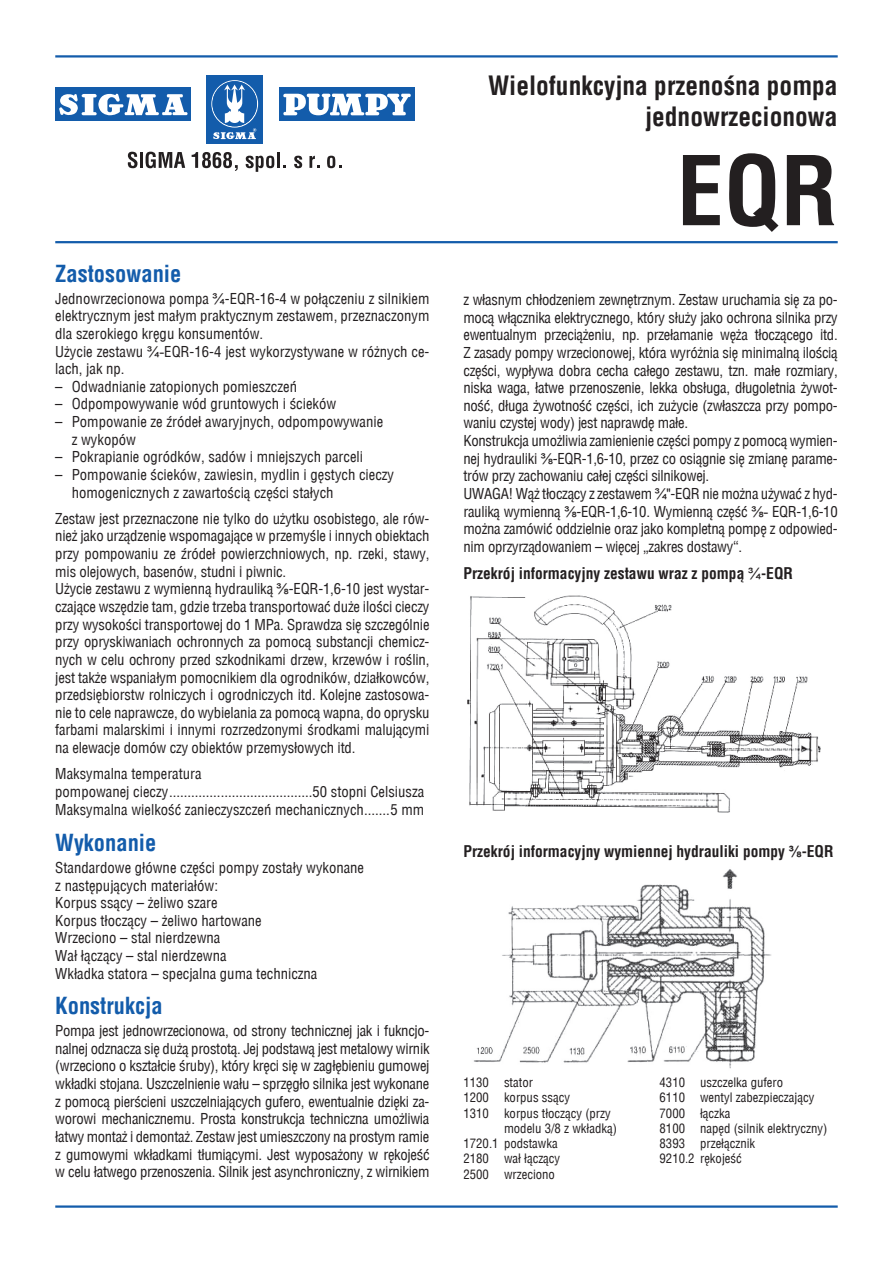
<style>
.page{position:relative;width:893px;height:1263px;background:#fff}
.page>*{position:absolute;margin:0;border:0;box-sizing:border-box;transform-origin:0 0}
._01{font:700 93.3px "Switzerland Condensed";color:#231f20}
._02{font:700 25.5px/30.6px "Switzerland Condensed";color:#231f20;text-align:right}
._03{font:700 22.5px "Switzerland Condensed";color:#135cab}
.text{font:700 15.45px "Switzerland Condensed";color:#231f20}
.text-2{font:14.7px/17.7px "Switzerland Condensed";color:#231f20;text-align:justify}
.popiska{font:14.7px/17.7px "Switzerland Condensed";color:#231f20}
.popiska-2{font:12.75px/15.3px "Switzerland Condensed";color:#231f20}
.s1{font-family:"Arial"}
.s2{font-family:"Arial Narrow"}
.s3{font-family:"Arial";font-weight:400}
</style>
<div class="page">
<hr style="left:55px;top:55px;width:783px;height:3px;background:#135cab">
<hr style="left:55px;top:241px;width:783px;height:2px;background:#135cab">
<hr style="left:55px;top:1205px;width:783px;height:3px;background:#135cab">
<div style="left:279px;top:88px;width:136px;height:33px;background:#135cab"></div>
<div style="left:206px;top:75px;width:57px;height:69px;background:#135cab"></div>
<div style="left:55px;top:88px;width:136px;height:33px;background:#135cab"></div>
<svg style="left:59px;top:94px;width:129px;height:22px"></svg>
<svg style="left:211px;top:80px;width:47px;height:59px"></svg>
<svg style="left:128px;top:152px;width:9px;height:16px"></svg>
<hr style="left:140px;top:152px;width:3px;height:16px;background:#231f20">
<svg style="left:146px;top:152px;width:39px;height:16px"></svg>
<svg style="left:192px;top:152px;width:46px;height:19px"></svg>
<svg style="left:246px;top:156px;width:28px;height:16px"></svg>
<hr style="left:277px;top:152px;width:3px;height:16px;background:#231f20">
<svg style="left:294px;top:156px;width:8px;height:12px"></svg>
<svg style="left:309px;top:156px;width:11px;height:12px"></svg>
<svg style="left:327px;top:156px;width:14px;height:12px"></svg>
<svg style="left:283px;top:93px;width:128px;height:22px"></svg>
<img style="left:474px;top:869px;width:297px;height:200px">
<img style="left:467px;top:595px;width:354px;height:218px">
<p class="_03" style="left:55px;top:260px;width:128px">Zastosowanie</p>
<p class="text-2" style="left:55px;top:289px;width:376px">Jednowrzecionowa pompa <span class="s1">¾</span>-EQR-16-4 w połączeniu z silnikiem elektrycznym jest małym praktycznym zestawem, przeznaczonym dla szerokiego kręgu konsumentów.</p>
<p class="text-2" style="left:55px;top:342px;width:376px">Użycie zestawu <span class="s1">¾-</span>EQR-16-4 jest wykorzystywane w różnych ce&shy;lach, jak np.</p>
<p class="text-2" style="left:55px;top:378px;width:243px">– Odwadnianie zatopionych pomieszczeń</p>
<p class="text-2" style="left:55px;top:395px;width:282px">– Odpompowywanie wód gruntowych i ścieków</p>
<p class="text-2" style="left:72px;top:413px;width:313px;text-indent:-16px">– Pompowanie ze źródeł awaryjnych, odpompowywanie z wykopów</p>
<p class="text-2" style="left:55px;top:448px;width:309px">– Pokrapianie ogródków, sadów i mniejszych parceli</p>
<p class="text-2" style="left:72px;top:466px;width:324px;text-indent:-16px">– Pompowanie ścieków, zawiesin, mydlin i gęstych cieczy homogenicznych z zawartością części stałych</p>
<p class="text-2" style="left:55px;top:510px;width:376px">Zestaw jest przeznaczone nie tylko do użytku osobistego, ale rów&shy;nież jako urządzenie wspomagające w przemyśle i innych obiektach przy pompowaniu ze źródeł powierzchniowych, np. rzeki, stawy, mis olejowych, basenów, studni i piwnic.</p>
<p class="text-2" style="left:55px;top:580px;width:376px">Użycie zestawu z wymienną hydrauliką <span class="s1">⅜</span>-EQR-1,6-10 jest wystar&shy;czające wszędzie tam, gdzie trzeba transportować duże ilości cieczy przy wysokości transportowej do 1 MPa. Sprawdza się szczególnie przy opryskiwaniach ochronnych za pomocą substancji chemicz&shy;nych w celu ochrony przed szkodnikami drzew, krzewów i roślin, jest także wspaniałym pomocnikiem dla ogrodników, działkowców, przedsiębiorstw rolniczych i ogrodniczych itd. Kolejne zastosowa&shy;nie to cele naprawcze, do wybielania za pomocą wapna, do oprysku farbami malarskimi i innymi rozrzedzonymi środkami malującymi na elewacje domów czy obiektów przemysłowych itd.</p>
<p class="popiska" style="left:55px;top:765px;width:371px">Maksymalna temperatura<br>pompowanej cieczy.......................................50 stopni Celsiusza</p>
<p class="popiska" style="left:55px;top:801px;width:371px">Maksymalna wielkość zanieczyszczeń mechanicznych.......5 mm</p>
<p class="_03" style="left:55px;top:829px;width:103px">Wykonanie</p>
<p class="text-2" style="left:55px;top:859px;width:310px">Standardowe główne części pompy zostały wykonane z następujących materiałów:</p>
<p class="text-2" style="left:55px;top:894px;width:164px">Korpus ssący – żeliwo szare</p>
<p class="text-2" style="left:55px;top:911px;width:208px">Korpus tłoczący – żeliwo hartowane</p>
<p class="text-2" style="left:55px;top:929px;width:167px">Wrzeciono – stal nierdzewna</p>
<p class="text-2" style="left:55px;top:947px;width:173px">Wał łączący – stal nierdzewna</p>
<p class="text-2" style="left:55px;top:964px;width:264px">Wkładka statora – specjalna guma techniczna</p>
<p class="_03" style="left:55px;top:992px;width:109px">Konstrukcja</p>
<p class="text-2" style="left:55px;top:1022px;width:376px">Pompa jest jednowrzecionowa, od strony technicznej jak i fukncjo&shy;nalnej odznacza się dużą prostotą. Jej podstawą jest metalowy wirnik (wrzeciono o kształcie śruby), który kręci się w zagłębieniu gumowej wkładki stojana. Uszczelnienie wału – sprzęgło silnika jest wykonane z pomocą pierścieni uszczelniających gufero, ewentualnie dzięki za&shy;worowi mechanicznemu. Prosta konstrukcja techniczna umożliwia łatwy montaż i demontaż. Zestaw jest umieszczony na prostym ramie z gumowymi wkładkami tłumiącymi. Jest wyposażony w rękojeść w celu łatwego przenoszenia. Silnik jest asynchroniczny, z wirnikiem</p>
<p class="_02" style="left:488px;top:71px;width:351px">Wielofunkcyjna przenośna pompa jednowrzecionowa</p>
<p class="_01" style="left:677px;top:135px;width:162px">EQR</p>
<p class="text-2" style="left:463px;top:291px;width:376px">z własnym chłodzeniem zewnętrznym. Zestaw uruchamia się za po&shy;mocą włącznika elektrycznego, który służy jako ochrona silnika przy ewentualnym przeciążeniu, np. przełamanie węża tłoczącego itd.<br>Z zasady pompy wrzecionowej, która wyróżnia się minimalną ilością części, wypływa dobra cecha całego zestawu, tzn. małe rozmiary, niska waga, łatwe przenoszenie, lekka obsługa, długoletnia żywot&shy;ność, długa żywotność części, ich zużycie (zwłaszcza przy pompo&shy;waniu czystej wody) jest naprawdę małe.</p>
<p class="text-2" style="left:463px;top:432px;width:376px">Konstrukcja umożliwia zamienienie części pompy z pomocą wymien&shy;nej hydrauliki <span class="s1">⅜</span>-EQR-1,6-10, przez co osiągnie się zmianę parame&shy;trów przy zachowaniu całej części silnikowej.</p>
<p class="text-2" style="left:463px;top:485px;width:376px">UWAGA! Wąż tłoczący z zestawem <span class="s1">¾</span><span class="s2">"</span>-EQR nie można używać z hyd&shy;rauliką wymienną <span class="s1">⅜</span>-EQR-1,6-10. Wymienną część <span class="s1">⅜-</span> EQR-1,6-10 można zamówić oddzielnie oraz jako kompletną pompę z odpowied&shy;nim oprzyrządowaniem – więcej „zakres dostawy“.</p>
<p class="text" style="left:463px;top:564px;width:331px">Przekrój informacyjny zestawu wraz z pompą <span class="s3">¾</span>-EQR</p>
<p class="text" style="left:463px;top:842px;width:371px">Przekrój informacyjny wymiennej hydrauliki pompy <span class="s1">⅜</span>-EQR</p>
<p class="popiska-2" style="left:463px;top:1075px;width:71px">1130 stator</p>
<p class="popiska-2" style="left:463px;top:1090px;width:108px">1200 korpus ssący</p>
<p class="popiska-2" style="left:504px;top:1105px;width:114px;text-indent:-40px">1310 korpus tłoczący (przy modelu 3/8 z wkładką)</p>
<p class="popiska-2" style="left:463px;top:1136px;width:96px">1720.1 podstawka</p>
<p class="popiska-2" style="left:463px;top:1151px;width:98px">2180 wał łączący</p>
<p class="popiska-2" style="left:463px;top:1166px;width:93px">2500 wrzeciono</p>
<p class="popiska-2" style="left:660px;top:1075px;width:125px">4310 uszczelka gufero</p>
<p class="popiska-2" style="left:660px;top:1090px;width:156px">6110 wentyl zabezpieczający</p>
<p class="popiska-2" style="left:660px;top:1105px;width:72px">7000 łączka</p>
<p class="popiska-2" style="left:660px;top:1120px;width:169px">8100 napęd (silnik elektryczny)</p>
<p class="popiska-2" style="left:660px;top:1136px;width:97px">8393 przełącznik</p>
<p class="popiska-2" style="left:660px;top:1151px;width:84px">9210.2 rękojeść</p>
</div>
